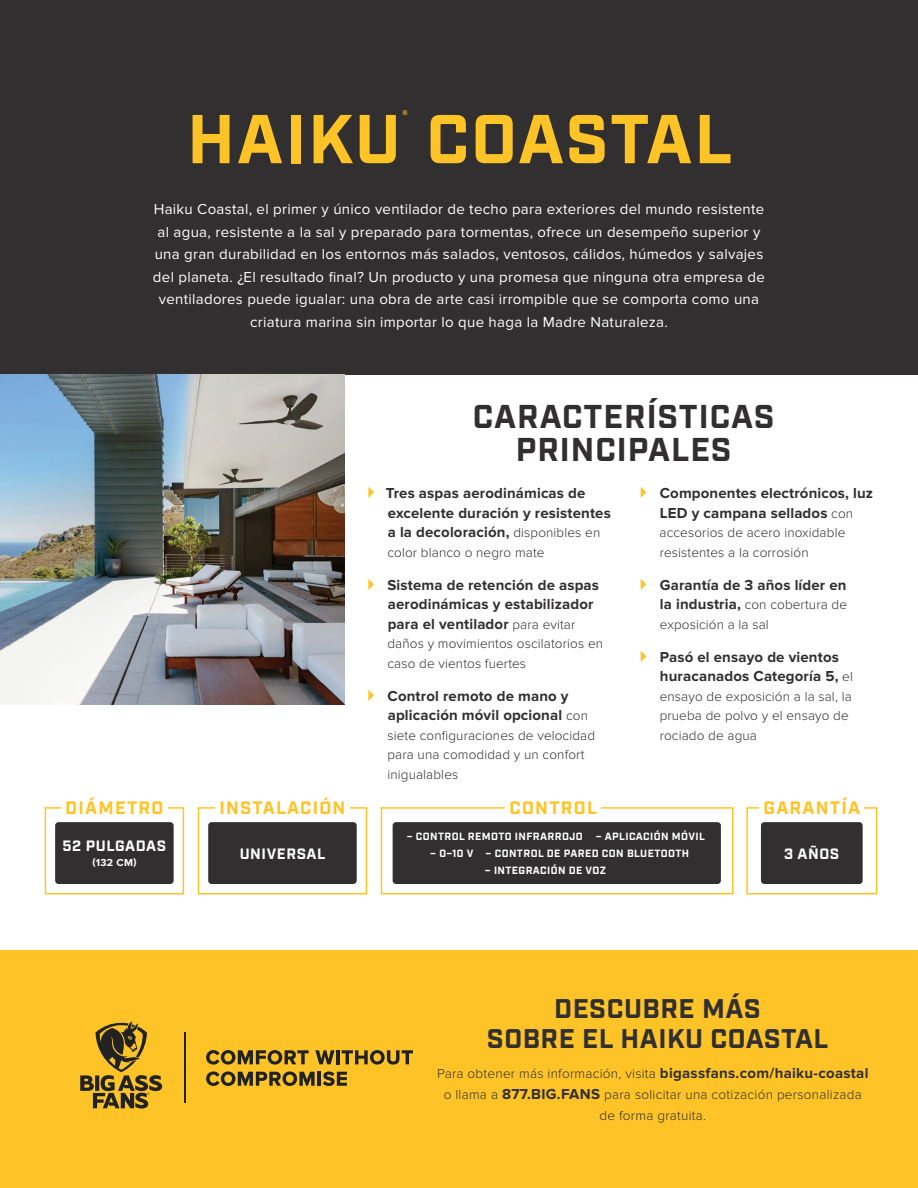
<style>
.page{position:relative;width:918px;height:1188px;background:#fff}
.page>*{position:absolute;margin:0;border:0;box-sizing:border-box;transform-origin:0 0}
.t1{font:700 69px "Industry";letter-spacing:.025em;color:#fec427}
.t2{font:700 33px/33px "Industry";letter-spacing:.03em;color:#312f30;text-align:center}
.t3{font:700 27px/30px "Industry";letter-spacing:.02em;color:#312f30;text-align:center}
.t4{font:700 18px "Industry";letter-spacing:.07em;color:#fec427}
.t5{font:15px/22.5px "Proxima Nova";letter-spacing:.02em;color:#fff;text-align:center}
.t6{font:700 15px/19.5px "Proxima Nova";letter-spacing:.01em;color:#312f30}
.t7{font:700 15px "Industry";letter-spacing:.04em;color:#fff}
.t8{font:300 13.5px/19.5px "Proxima Nova";letter-spacing:.01em;color:#312f30}
.t9{font:700 12.3px "Industry";color:#fec427}
.t10{font:700 10.5px "Industry";letter-spacing:.04em;color:#fff}
.t11{font:700 10.5px "Proxima Nova";color:#fff}
.s1{font-weight:300;font-size:13.5px}
.s2{font-weight:700;font-size:15px}
</style>
<div class="page">
<div style="left:0;top:0;width:918px;height:375px;background:#312f30"></div>
<div style="left:0;top:949px;width:918px;height:239px;background:#fec427"></div>
<div style="left:55px;top:822px;width:119px;height:62px;background:#312f30;border-radius:3px"></div>
<div style="left:45px;top:807px;width:139px;height:88px;border:2px solid #fec427"></div>
<div style="left:61px;top:800px;width:107px;height:14px;background:#fff"></div>
<div style="left:208px;top:822px;width:149px;height:62px;background:#312f30;border-radius:3px"></div>
<div style="left:198px;top:807px;width:169px;height:88px;border:2px solid #fec427"></div>
<div style="left:215px;top:800px;width:135px;height:14px;background:#fff"></div>
<div style="left:761px;top:822px;width:102px;height:62px;background:#312f30;border-radius:3px"></div>
<div style="left:746px;top:807px;width:131px;height:88px;border:2px solid #fec427"></div>
<div style="left:760px;top:800px;width:104px;height:14px;background:#fff"></div>
<svg style="left:206px;top:1050px;width:103px;height:15px"></svg>
<svg style="left:315px;top:1050px;width:20px;height:14px"></svg>
<hr style="left:336px;top:1050px;width:4px;height:14px;background:#222">
<svg style="left:342px;top:1050px;width:71px;height:15px"></svg>
<svg style="left:206px;top:1071px;width:109px;height:15px"></svg>
<hr style="left:318px;top:1072px;width:3px;height:14px;background:#222">
<svg style="left:323px;top:1071px;width:24px;height:15px"></svg>
<svg style="left:80px;top:1021px;width:82px;height:88px"></svg>
<hr style="left:184px;top:1032px;width:2px;height:70px;background:#222">
<img style="left:0;top:375px;width:344px;height:330px">
<div style="left:381px;top:807px;width:353px;height:88px;border:2px solid #fec427"></div>
<div style="left:505px;top:800px;width:96px;height:14px;background:#fff"></div>
<div style="left:393px;top:822px;width:328px;height:62px;background:#312f30;border-radius:3px"></div>
<p class="t9" style="left:403px;top:107px;width:7px">®</p>
<h1 class="t1" style="left:187px;top:98px;width:547px">HAIKU COASTAL</h1>
<p class="t5" style="left:153px;top:198px;width:614px">Haiku Coastal, el primer y único ventilador de techo para exteriores del mundo resistente al agua, resistente a la sal y preparado para tormentas, ofrece un desempeño superior y una gran durabilidad en los entornos más salados, ventosos, cálidos, húmedos y salvajes del planeta. ¿El resultado final? Un producto y una promesa que ninguna otra empresa de ventiladores puede igualar: una obra de arte casi irrompible que se comporta como una criatura marina sin importar lo que haga la Madre Naturaleza.</p>
<h3 class="t4" style="left:65px;top:797px;width:100px">DIÁMETRO</h3>
<p class="t7" style="left:63px;top:837px;width:105px">52 PULGADAS</p>
<p class="t11" style="left:92px;top:857px;width:46px">(132 CM)</p>
<h3 class="t4" style="left:219px;top:797px;width:128px">INSTALACIÓN</h3>
<p class="t7" style="left:240px;top:844px;width:87px">UNIVERSAL</p>
<h2 class="t2" style="left:473px;top:402px;width:303px">CARACTERÍSTICAS<br>PRINCIPALES</h2>
<p class="t6" style="left:386px;top:484px;width:227px">Tres aspas aerodinámicas de excelente duración y resistentes a la decoloración, <span class="s1">disponibles en</span></p>
<p class="t8" style="left:387px;top:543px;width:159px">color blanco o negro mate</p>
<p class="t6" style="left:387px;top:575px;width:213px">Sistema de retención de aspas aerodinámicas y estabilizador para el ventilador <span class="s1">para evitar</span></p>
<p class="t8" style="left:387px;top:634px;width:217px">daños y movimientos oscilatorios en caso de vientos fuertes</p>
<p class="t6" style="left:388px;top:686px;width:202px">Control remoto de mano y aplicación móvil opcional <span class="s1">con</span></p>
<p class="t8" style="left:387px;top:726px;width:209px">siete configuraciones de velocidad para una comodidad y un confort inigualables</p>
<p class="t6" style="left:660px;top:484px;width:215px">Componentes electrónicos, luz<br>LED y campana sellados <span class="s1">con</span></p>
<p class="t8" style="left:660px;top:523px;width:187px">accesorios de acero inoxidable resistentes a la corrosión</p>
<p class="t6" style="left:660px;top:575px;width:188px">Garantía de 3 años líder en</p>
<p class="t8" style="left:660px;top:595px;width:189px"><span class="s2">la industria,</span> con cobertura de exposición a la sal</p>
<p class="t6" style="left:660px;top:647px;width:195px">Pasó el ensayo de vientos huracanados Categoría 5, <span class="s1">el</span></p>
<p class="t8" style="left:660px;top:687px;width:194px">ensayo de exposición a la sal, la prueba de polvo y el ensayo de rociado de agua</p>
<h3 class="t4" style="left:510px;top:797px;width:89px">CONTROL</h3>
<p class="t10" style="left:407px;top:830px;width:178px">– CONTROL REMOTO INFRARROJO</p>
<p class="t10" style="left:485px;top:864px;width:123px">– INTEGRACIÓN DE VOZ</p>
<p class="t10" style="left:596px;top:830px;width:111px">– APLICACIÓN MÓVIL</p>
<p class="t10" style="left:430px;top:847px;width:260px">– 0–10 V – CONTROL DE PARED CON BLUETOOTH</p>
<h3 class="t4" style="left:764px;top:797px;width:98px">GARANTÍA</h3>
<p class="t7" style="left:784px;top:844px;width:57px">3 AÑOS</p>
<h3 class="t3" style="left:487px;top:995px;width:343px">DESCUBRE MÁS<br>SOBRE EL HAIKU COASTAL</h3>
<p class="t8" style="left:437px;top:1063px;width:433px;line-height:21px;text-align:center">Para obtener más información, visita <span class="s2">bigassfans.com/haiku-coastal </span>o llama a <span class="s2">877.BIG.FANS</span> para solicitar una cotización personalizada de forma gratuita.</p>
</div>
